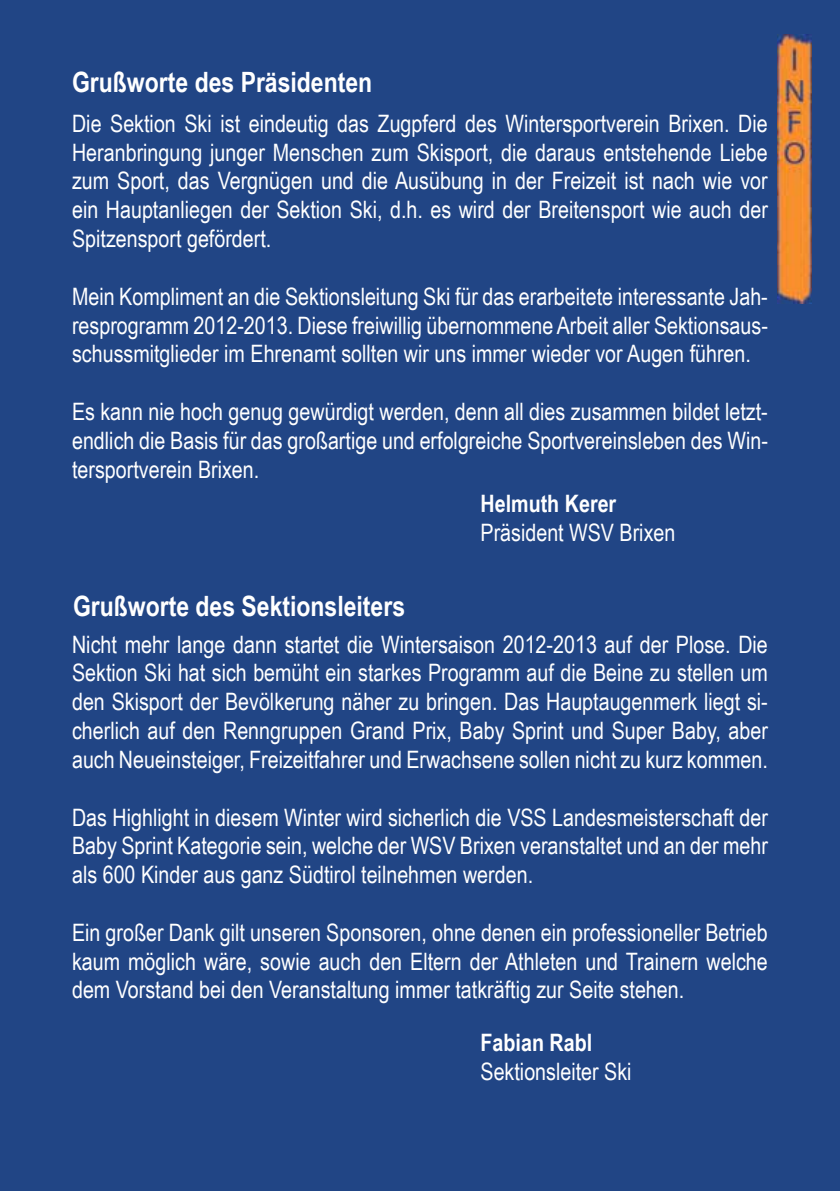
<style>
.page{position:relative;width:840px;height:1191px;background:#fff}
.page>*{position:absolute;margin:0;border:0;box-sizing:border-box;transform-origin:0 0}
.t1{font:700 28px "Arial Narrow";color:#fff}
.t2{font:24px/28.8px "Arial Narrow";color:#fff;text-align:justify}
.t3{font:700 24px "Arial Narrow";color:#fff}
</style>
<div class="page">
<div style="left:0;top:0;width:839px;height:1191px;background:#214585"></div>
<img style="left:777px;top:34px;width:34px;height:269px">
<p class="t1" style="left:72px;top:61px;width:301px">Grußworte des Präsidenten</p>
<p class="t2" style="left:72px;top:108px;width:697px">Die Sektion Ski ist eindeutig das Zugpferd des Wintersportverein Brixen. Die Heranbringung junger Menschen zum Skisport, die daraus entstehende Liebe zum Sport, das Vergnügen und die Ausübung in der Freizeit ist nach wie vor ein Hauptanliegen der Sektion Ski, d.h. es wird der Breitensport wie auch der Spitzensport gefördert.</p>
<p class="t2" style="left:72px;top:281px;width:697px">Mein Kompliment an die Sektionsleitung Ski für das erarbeitete interessante Jah&shy;resprogramm 2012-2013. Diese freiwillig übernommene Arbeit aller Sektionsaus&shy;schussmitglieder im Ehrenamt sollten wir uns immer wieder vor Augen führen.</p>
<p class="t2" style="left:72px;top:396px;width:697px">Es kann nie hoch genug gewürdigt werden, denn all dies zusammen bildet letzt&shy;endlich die Basis für das großartige und erfolgreiche Sportvereinsleben des Win&shy;tersportverein Brixen.</p>
<p class="t3" style="left:480px;top:485px;width:137px">Helmuth Kerer</p>
<p class="t2" style="left:480px;top:517px;width:196px">Präsident WSV Brixen</p>
<p class="t1" style="left:73px;top:585px;width:333px">Grußworte des Sektionsleiters</p>
<p class="t2" style="left:72px;top:629px;width:697px">Nicht mehr lange dann startet die Wintersaison 2012-2013 auf der Plose. Die Sektion Ski hat sich bemüht ein starkes Programm auf die Beine zu stellen um den Skisport der Bevölkerung näher zu bringen. Das Hauptaugenmerk liegt si&shy;cherlich auf den Renngruppen Grand Prix, Baby Sprint und Super Baby, aber auch Neueinsteiger, Freizeitfahrer und Erwachsene sollen nicht zu kurz kommen.</p>
<p class="t2" style="left:72px;top:801px;width:697px">Das Highlight in diesem Winter wird sicherlich die VSS Landesmeisterschaft der Baby Sprint Kategorie sein, welche der WSV Brixen veranstaltet und an der mehr als 600 Kinder aus ganz Südtirol teilnehmen werden.</p>
<p class="t2" style="left:72px;top:917px;width:697px">Ein großer Dank gilt unseren Sponsoren, ohne denen ein professioneller Betrieb kaum möglich wäre, sowie auch den Eltern der Athleten und Trainern welche dem Vorstand bei den Veranstaltung immer tatkräftig zur Seite stehen.</p>
<p class="t3" style="left:480px;top:1024px;width:113px">Fabian Rabl</p>
<p class="t2" style="left:480px;top:1056px;width:152px">Sektionsleiter Ski</p>
</div>
